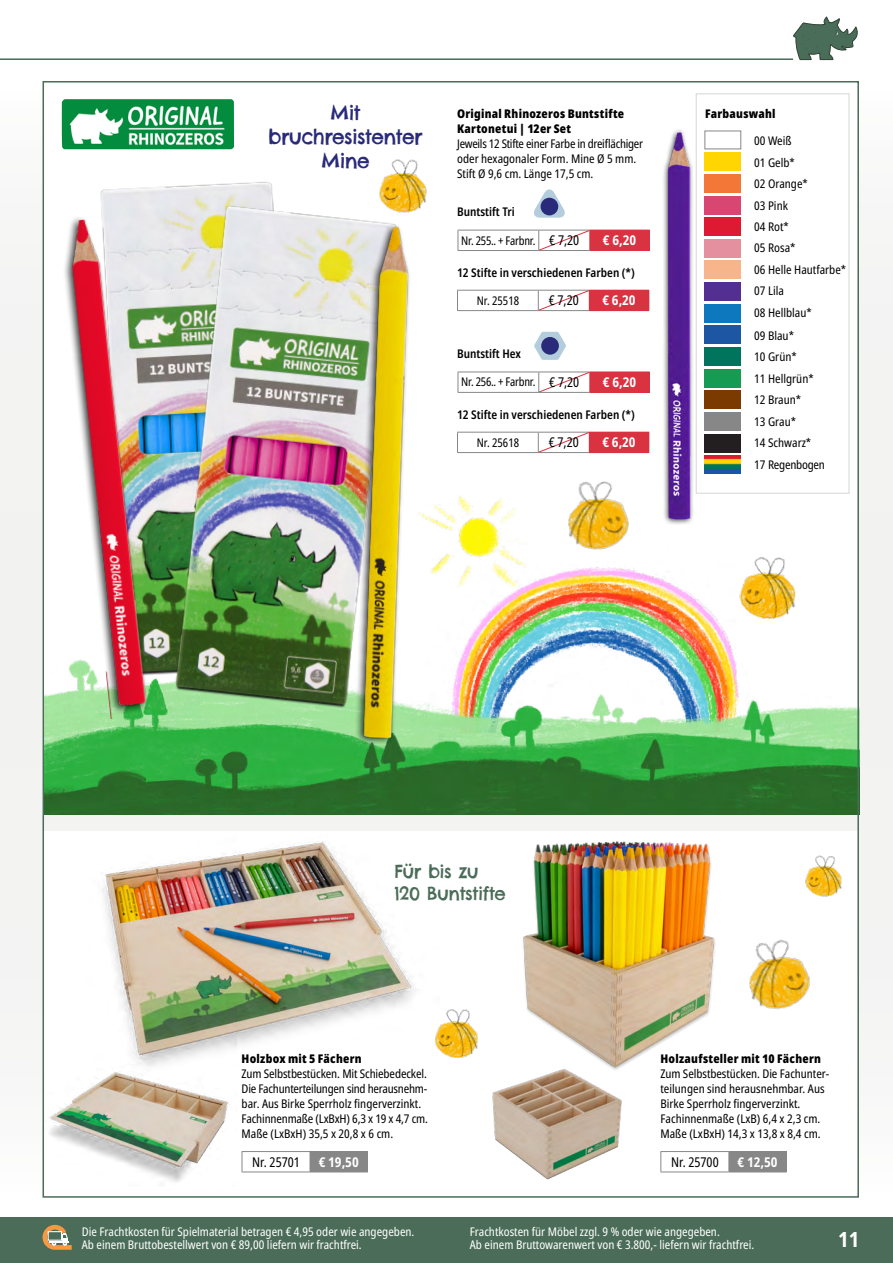
<style>
.page{position:relative;width:893px;height:1263px;background:#fff}
.page>*{position:absolute;margin:0;border:0;box-sizing:border-box;transform-origin:0 0}
.t1{font:700 condensed 21px "Noto Sans";color:#fff}
.t2{font:20.1px/24.2px "Chelsea Market Pro";letter-spacing:-.035em;color:#292a79;text-align:center}
.t3{font:18px/21.6px "Chelsea Market Pro";letter-spacing:-.035em;color:#4a6c58}
.t4{font:700 condensed 13.5px "Noto Sans";color:#fff}
.t5{font:condensed 13.5px "Noto Sans";color:#000;scale:.95 1}
.t6{font:condensed 12px/21.5px "Noto Sans";color:#000}
.t7{font:condensed 12px/12.8px "Noto Sans";color:#fff}
.t8{font:900 condensed 12px/15px "Noto Sans";letter-spacing:.02em;color:#000}
.t9{font:condensed 12px/15px "Noto Sans";letter-spacing:-.02em;color:#000}
.t10{font:600 condensed 12px "Noto Sans";color:#000}
.t11{font:condensed 12px "Noto Sans";letter-spacing:-.02em;color:#000;scale:.95 1}
.t12{font:condensed 12px "Noto Sans";color:#000;scale:.95 1}
.s1{font-size:13.5px}
</style>
<div class="page">
<div style="left:0;top:1217px;width:893px;height:46px;background:#4a6c58"></div>
<hr style="left:0;top:58px;width:793px;height:2px;background:#4a6c58">
<svg style="left:42px;top:1224px;width:30px;height:26px"></svg>
<div style="left:0;top:81px;width:893px;height:1110px;background:#f3f3f2"></div>
<svg style="left:793px;top:16px;width:65px;height:45px"></svg>
<div style="left:43px;top:81px;width:815px;height:734px;background:#fff"></div>
<img style="left:468px;top:567px;width:261px;height:74px">
<img style="left:46px;top:641px;width:810px;height:174px">
<div style="left:43px;top:831px;width:816px;height:360px;background:#fff"></div>
<img style="left:45px;top:1065px;width:185px;height:121px">
<img style="left:81px;top:832px;width:359px;height:247px">
<img style="left:508px;top:831px;width:234px;height:232px">
<img style="left:419px;top:495px;width:149px;height:118px">
<img style="left:663px;top:130px;width:34px;height:395px">
<img style="left:492px;top:1063px;width:136px;height:117px">
<img style="left:100px;top:182px;width:173px;height:525px">
<img style="left:59px;top:218px;width:93px;height:501px">
<img style="left:156px;top:194px;width:204px;height:520px">
<img style="left:351px;top:220px;width:62px;height:536px">
<img style="left:739px;top:557px;width:57px;height:63px">
<img style="left:559px;top:481px;width:70px;height:74px">
<div style="left:696px;top:94px;width:153px;height:399px;background:#fff;border:1px solid #d2d2d2"></div>
<img style="left:705px;top:391px;width:36px;height:18px">
<img style="left:705px;top:348px;width:36px;height:17px">
<img style="left:705px;top:434px;width:36px;height:18px">
<img style="left:705px;top:455px;width:36px;height:18px">
<img style="left:705px;top:326px;width:36px;height:18px">
<img style="left:705px;top:369px;width:36px;height:18px">
<div style="left:705px;top:131px;width:36px;height:18px;border:1px solid #878787"></div>
<img style="left:705px;top:304px;width:36px;height:18px">
<img style="left:705px;top:218px;width:36px;height:18px">
<img style="left:705px;top:174px;width:36px;height:18px">
<img style="left:705px;top:153px;width:36px;height:18px">
<img style="left:705px;top:196px;width:36px;height:18px">
<img style="left:705px;top:283px;width:36px;height:18px">
<div style="left:729px;top:1151px;width:57px;height:21px;background:#878787"></div>
<svg style="left:660px;top:1152px;width:1px;height:19px"></svg>
<hr style="left:660px;top:1151px;width:69px;height:1px;background:#878787">
<svg style="left:728px;top:1152px;width:1px;height:19px"></svg>
<hr style="left:729px;top:1151px;width:58px;height:1px;background:#878787">
<svg style="left:786px;top:1152px;width:1px;height:19px"></svg>
<hr style="left:660px;top:1171px;width:69px;height:1px;background:#878787">
<hr style="left:729px;top:1171px;width:58px;height:1px;background:#878787">
<div style="left:310px;top:1151px;width:57px;height:21px;background:#878787"></div>
<svg style="left:242px;top:1152px;width:1px;height:19px"></svg>
<hr style="left:242px;top:1151px;width:68px;height:1px;background:#878787">
<hr style="left:310px;top:1151px;width:58px;height:1px;background:#878787">
<svg style="left:367px;top:1152px;width:1px;height:19px"></svg>
<hr style="left:242px;top:1171px;width:68px;height:1px;background:#878787">
<hr style="left:310px;top:1171px;width:58px;height:1px;background:#878787">
<img style="left:805px;top:855px;width:37px;height:42px">
<img style="left:432px;top:1006px;width:46px;height:54px">
<img style="left:379px;top:159px;width:48px;height:54px">
<svg style="left:534px;top:332px;width:32px;height:28px"></svg>
<div style="left:541px;top:337px;width:18px;height:18px;background:#292a79;border-radius:50%"></div>
<div style="left:590px;top:372px;width:59px;height:20px;background:#d93241"></div>
<hr style="left:458px;top:392px;width:81px;height:1px;background:#878787">
<hr style="left:539px;top:392px;width:50px;height:1px;background:#878787">
<svg style="left:649px;top:372px;width:1px;height:20px"></svg>
<hr style="left:589px;top:392px;width:61px;height:1px;background:#d93241">
<svg style="left:458px;top:372px;width:132px;height:20px"></svg>
<img style="left:735px;top:932px;width:75px;height:86px">
<div style="left:589px;top:290px;width:60px;height:21px;background:#d93241"></div>
<svg style="left:457px;top:290px;width:132px;height:21px"></svg>
<div style="left:589px;top:432px;width:60px;height:21px;background:#d93241"></div>
<svg style="left:457px;top:432px;width:132px;height:21px"></svg>
<svg style="left:534px;top:189px;width:31px;height:29px"></svg>
<div style="left:541px;top:198px;width:17px;height:17px;background:#292a79;border-radius:50%"></div>
<div style="left:590px;top:230px;width:59px;height:20px;background:#d93241"></div>
<hr style="left:458px;top:250px;width:81px;height:1px;background:#878787">
<hr style="left:539px;top:250px;width:50px;height:1px;background:#878787">
<svg style="left:649px;top:230px;width:1px;height:20px"></svg>
<hr style="left:589px;top:250px;width:61px;height:1px;background:#d93241">
<svg style="left:458px;top:230px;width:132px;height:20px"></svg>
<img style="left:61px;top:99px;width:173px;height:50px">
<h2 class="t2" style="left:268px;top:101px;width:156px">Mit bruchresistenter<br>Mine</h2>
<p class="t8" style="left:457px;top:106px;width:169px">Original Rhinozeros Buntstifte<br>Kartonetui | 12er Set</p>
<p class="t9" style="left:457px;top:137px;width:188px">Jeweils 12 Stifte einer Farbe in dreiflächiger oder hexagonaler Form. Mine Ø 5 mm.<br>Stift Ø 9,6 cm. Länge 17,5 cm.</p>
<p class="t10" style="left:457px;top:203px;width:59px">Buntstift Tri</p>
<p class="t11" style="left:461px;top:232px;width:126px">Nr. 255.. + Farbnr. <span class="s1">€ 7,20</span></p>
<p class="t4" style="left:603px;top:230px;width:35px">€ 6,20</p>
<p class="t10" style="left:457px;top:264px;width:179px">12 Stifte in verschiedenen Farben (*)</p>
<p class="t12" style="left:477px;top:292px;width:46px">Nr. 25518</p>
<p class="t5" style="left:549px;top:291px;width:33px">€ 7,20</p>
<p class="t4" style="left:602px;top:291px;width:35px">€ 6,20</p>
<p class="t10" style="left:457px;top:345px;width:65px">Buntstift Hex</p>
<p class="t11" style="left:461px;top:374px;width:126px">Nr. 256.. + Farbnr. <span class="s1">€ 7,20</span></p>
<p class="t4" style="left:603px;top:372px;width:35px">€ 6,20</p>
<p class="t10" style="left:457px;top:406px;width:179px">12 Stifte in verschiedenen Farben (*)</p>
<p class="t12" style="left:477px;top:434px;width:46px">Nr. 25618</p>
<p class="t5" style="left:549px;top:433px;width:33px">€ 7,20</p>
<p class="t4" style="left:602px;top:432px;width:35px">€ 6,20</p>
<p class="t8" style="left:705px;top:106px;width:72px">Farbauswahl</p>
<p class="t6" style="left:754px;top:130px;width:94px">00 Weiß<br>01 Gelb*<br>02 Orange*<br>03 Pink<br>04 Rot*<br>05 Rosa*<br>06 Helle Hautfarbe*<br>07 Lila<br>08 Hellblau*</p>
<p class="t6" style="left:754px;top:325px;width:72px">09 Blau*<br>10 Grün*<br>11 Hellgrün*<br>12 Braun*<br>13 Grau*<br>14 Schwarz*<br>17 Regenbogen</p>
<h3 class="t3" style="left:395px;top:861px;width:113px">Für bis zu<br>120 Buntstifte</h3>
<p class="t8" style="left:242px;top:1051px;width:122px">Holzbox mit 5 Fächern</p>
<p class="t6" style="left:242px;top:1067px;width:188px;line-height:15px">Zum Selbstbestücken. Mit Schiebedeckel.<br>Die Fachunterteilungen sind herausnehm&shy;bar. Aus Birke Sperrholz fingerverzinkt.<br>Fachinnenmaße (LxBxH) 6,3 x 19 x 4,7 cm.<br>Maße (LxBxH) 35,5 x 20,8 x 6 cm.</p>
<p class="t8" style="left:660px;top:1051px;width:162px">Holzaufsteller mit 10 Fächern</p>
<p class="t6" style="left:660px;top:1067px;width:170px;line-height:15px">Zum Selbstbestücken. Die Fachunter&shy;teilungen sind herausnehmbar. Aus Birke Sperrholz fingerverzinkt.<br>Fachinnenmaße (LxB) 6,4 x 2,3 cm.<br>Maße (LxBxH) 14,3 x 13,8 x 8,4 cm.</p>
<p class="t5" style="left:252px;top:1152px;width:52px">Nr. 25701</p>
<p class="t4" style="left:319px;top:1152px;width:42px">€ 19,50</p>
<p class="t5" style="left:671px;top:1152px;width:52px">Nr. 25700</p>
<p class="t4" style="left:738px;top:1152px;width:42px">€ 12,50</p>
<p class="t7" style="left:82px;top:1226px;width:334px">Die Frachtkosten für Spielmaterial betragen € 4,95 oder wie angegeben.<br>Ab einem Bruttobestellwert von € 89,00 liefern wir frachtfrei.</p>
<p class="t7" style="left:470px;top:1226px;width:286px">Frachtkosten für Möbel zzgl. 9 % oder wie angegeben.<br>Ab einem Bruttowarenwert von € 3.800,- liefern wir frachtfrei.</p>
<h1 class="t1" style="left:838px;top:1224px;width:22px">11</h1>
</div>
